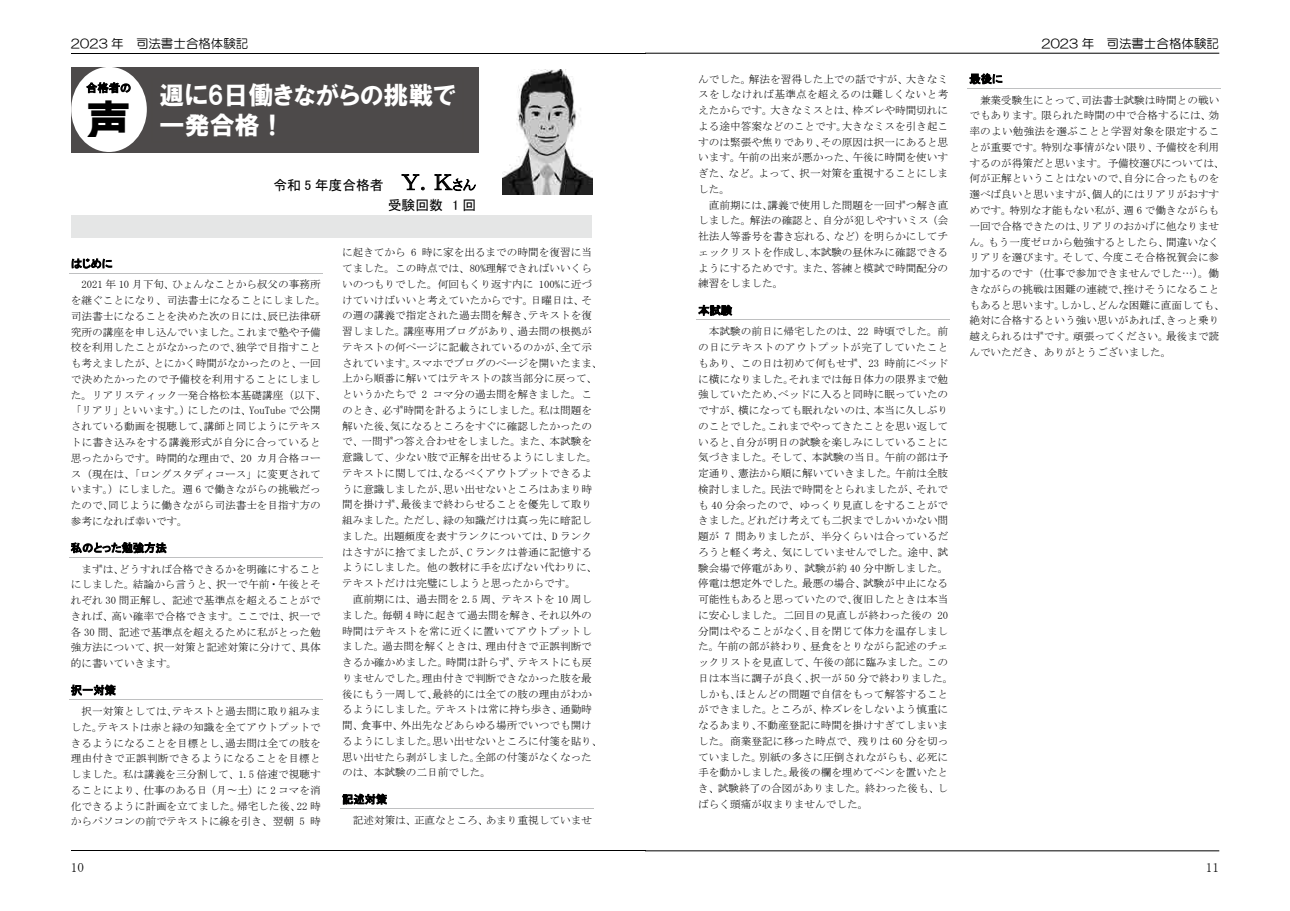
<style>
.page{position:relative;width:1290px;height:911px;background:#fff}
.page>*{position:absolute;margin:0;border:0;box-sizing:border-box;transform-origin:0 0}
.t1{font:45px "HGP Soei Kakugothic UB";color:#000}
.t2{font:25px/30px "HGP Soei Kakugothic UB";color:#fff}
.t3{font:13.75px/19.6px "MS P Gothic";color:#000;text-align:right}
.t4{font:13.25px "MS Mincho";color:#000}
.t5{font:12.5px "HG Maru Gothic MPRO";color:#000}
.t6{font:11.25px "MS P Gothic";color:#000}
.t7{font:10.62px/15.8px "MS Mincho";color:#000}
.s1{font-family:"MS P Mincho";font-size:22.5px}
.s2{font-family:"MS P Mincho"}
</style>
<div class="page">
<div style="left:71px;top:67px;width:407px;height:85px;background:#4d4a4a"></div>
<div style="left:71px;top:67px;width:76px;height:85px;background:#fff;border-radius:50%"></div>
<div style="left:71px;top:215px;width:521px;height:22px;background:#e5e6e6"></div>
<hr style="left:71px;top:53px;width:574px;height:1px;background:#000">
<hr style="left:71px;top:850px;width:574px;height:1px;background:#000">
<hr style="left:69px;top:273px;width:253px;height:1px;background:#bfc0c1">
<hr style="left:69px;top:557px;width:253px;height:1px;background:#bfc0c1">
<hr style="left:69px;top:699px;width:253px;height:1px;background:#bfc0c1">
<hr style="left:340px;top:808px;width:254px;height:1px;background:#bfc0c1">
<img style="left:502px;top:69px;width:90px;height:125px">
<hr style="left:645px;top:53px;width:574px;height:1px;background:#000">
<hr style="left:645px;top:850px;width:574px;height:1px;background:#000">
<hr style="left:696px;top:319px;width:254px;height:1px;background:#bfc0c1">
<hr style="left:967px;top:88px;width:254px;height:1px;background:#bfc0c1">
<p class="t5" style="left:71px;top:37px;width:179px">2023 年 司法書士合格体験記</p>
<p class="t6" style="left:86px;top:82px;width:47px">合格者の</p>
<h1 class="t1" style="left:86px;top:98px;width:46px">声</h1>
<h2 class="t2" style="left:160px;top:80px;width:298px">週に6日働きながらの挑戦で一発合格！</h2>
<p class="t3" style="left:273px;top:175px;width:204px">令和 5 年度合格者 <span class="s1">Ｙ．Ｋ</span><span class="s2">さん</span>受験回数 1 回</p>
<p class="t6" style="left:71px;top:258px;width:43px">はじめに</p>
<p class="t7" style="left:71px;top:277px;width:257px;text-indent:11px">2021 年 10 月下旬、ひょんなことから叔父の事務所を継ぐことになり、司法書士になることにしました。司法書士になることを決めた次の日には、辰已法律研究所の講座を申し込んでいました。これまで塾や予備校を利用したことがなかったので、独学で目指すことも考えましたが、とにかく時間がなかったのと、一回で決めたかったので予備校を利用することにしました。リアリスティック一発合格松本基礎講座（以下、「リアリ」といいます。）にしたのは、YouTube で公開されている動画を視聴して、講師と同じようにテキストに書き込みをする講義形式が自分に合っていると思ったからです。時間的な理由で、20 カ月合格コース（現在は、「ロングスタディコース」に変更されています。）にしました。週 6 で働きながらの挑戦だったので、同じように働きながら司法書士を目指す方の参考になれば幸いです。</p>
<p class="t6" style="left:71px;top:542px;width:97px">私のとった勉強方法</p>
<p class="t7" style="left:71px;top:561px;width:252px;text-align:justify;text-indent:11px">まずは、どうすれば合格できるかを明確にすることにしました。結論から言うと、択一で午前・午後とそれぞれ 30 問正解し、記述で基準点を超えることができれば、高い確率で合格できます。ここでは、択一で各 30 問、記述で基準点を超えるために私がとった勉強方法について、択一対策と記述対策に分けて、具体的に書いていきます。</p>
<p class="t6" style="left:71px;top:684px;width:47px">択一対策</p>
<p class="t7" style="left:71px;top:703px;width:252px;text-align:justify;text-indent:11px">択一対策としては、テキストと過去問に取り組みました。テキストは赤と緑の知識を全てアウトプットできるようになることを目標とし、過去問は全ての肢を理由付きで正誤判断できるようになることを目標としました。私は講義を三分割して、1.5 倍速で視聴することにより、仕事のある日（月〜土）に 2 コマを消化できるように計画を立てました。帰宅した後、22 時からパソコンの前でテキストに線を引き、翌朝 5 時</p>
<p class="t4" style="left:71px;top:860px;width:15px">10</p>
<p class="t7" style="left:342px;top:245px;width:262px">に起きてから 6 時に家を出るまでの時間を復習に当てました。この時点では、80%理解できればいいくらいのつもりでした。何回もくり返す内に 100%に近づけていけばいいと考えていたからです。日曜日は、その週の講義で指定された過去問を解き、テキストを復習しました。講座専用ブログがあり、過去問の根拠がテキストの何ページに記載されているのかが、全て示されています。スマホでブログのページを開いたまま、上から順番に解いてはテキストの該当部分に戻って、というかたちで 2 コマ分の過去問を解きました。このとき、必ず時間を計るようにしました。私は問題を解いた後、気になるところをすぐに確認したかったので、一問ずつ答え合わせをしました。また、本試験を意識して、少ない肢で正解を出せるようにしました。テキストに関しては、なるべくアウトプットできるように意識しましたが、思い出せないところはあまり時間を掛けず、最後まで終わらせることを優先して取り組みました。ただし、緑の知識だけは真っ先に暗記しました。出題頻度を表すランクについては、D ランクはさすがに捨てましたが、C ランクは普通に記憶するようにしました。他の教材に手を広げない代わりに、テキストだけは完璧にしようと思ったからです。</p>
<p class="t7" style="left:342px;top:591px;width:262px;text-indent:11px">直前期には、過去問を 2.5 周、テキストを 10 周しました。毎朝 4 時に起きて過去問を解き、それ以外の時間はテキストを常に近くに置いてアウトプットしました。過去問を解くときは、理由付きで正誤判断できるか確かめました。時間は計らず、テキストにも戻りませんでした。理由付きで判断できなかった肢を最後にもう一周して、最終的には全ての肢の理由がわかるようにしました。テキストは常に持ち歩き、通勤時間、食事中、外出先などあらゆる場所でいつでも開けるようにしました。思い出せないところに付箋を貼り、思い出せたら剥がしました。全部の付箋がなくなったのは、本試験の二日前でした。</p>
<p class="t6" style="left:342px;top:793px;width:47px">記述対策</p>
<p class="t7" style="left:353px;top:812px;width:241px">記述対策は、正直なところ、あまり重視していませ</p>
<p class="t7" style="left:698px;top:71px;width:252px;text-align:justify">んでした。解法を習得した上での話ですが、大きなミスをしなければ基準点を超えるのは難しくないと考えたからです。大きなミスとは、枠ズレや時間切れによる途中答案などのことです。大きなミスを引き起こすのは緊張や焦りであり、その原因は択一にあると思います。午前の出来が悪かった、午後に時間を使いすぎた、など。よって、択一対策を重視することにしました。</p>
<p class="t7" style="left:698px;top:197px;width:252px;text-align:justify;text-indent:11px">直前期には、講義で使用した問題を一回ずつ解き直しました。解法の確認と、自分が犯しやすいミス（会社法人等番号を書き忘れる、など）を明らかにしてチェックリストを作成し、本試験の昼休みに確認できるようにするためです。また、答練と模試で時間配分の練習をしました。</p>
<p class="t6" style="left:698px;top:305px;width:35px">本試験</p>
<p class="t7" style="left:698px;top:323px;width:257px;text-indent:11px">本試験の前日に帰宅したのは、22 時頃でした。前の日にテキストのアウトプットが完了していたこともあり、この日は初めて何もせず、23 時前にベッドに横になりました。それまでは毎日体力の限界まで勉強していたため、ベッドに入ると同時に眠っていたのですが、横になっても眠れないのは、本当に久しぶりのことでした。これまでやってきたことを思い返していると、自分が明日の試験を楽しみにしていることに気づきました。そして、本試験の当日。午前の部は予定通り、憲法から順に解いていきました。午前は全肢検討しました。民法で時間をとられましたが、それでも 40 分余ったので、ゆっくり見直しをすることができました。どれだけ考えても二択までしかいかない問題が 7 問ありましたが、半分くらいは合っているだろうと軽く考え、気にしていませんでした。途中、試験会場で停電があり、試験が約 40 分中断しました。停電は想定外でした。最悪の場合、試験が中止になる可能性もあると思っていたので、復旧したときは本当に安心しました。二回目の見直しが終わった後の 20分間はやることがなく、目を閉じて体力を温存しました。午前の部が終わり、昼食をとりながら記述のチェックリストを見直して、午後の部に臨みました。この日は本当に調子が良く、択一が 50 分で終わりました。しかも、ほとんどの問題で自信をもって解答することができました。ところが、枠ズレをしないよう慎重になるあまり、不動産登記に時間を掛けすぎてしまいました。商業登記に移った時点で、残りは 60 分を切っていました。別紙の多さに圧倒されながらも、必死に手を動かしました。最後の欄を埋めてペンを置いたとき、試験終了の合図がありました。終わった後も、しばらく頭痛が収まりませんでした。</p>
<p class="t5" style="left:1041px;top:37px;width:179px">2023 年 司法書士合格体験記</p>
<p class="t6" style="left:969px;top:73px;width:35px">最後に</p>
<p class="t7" style="left:969px;top:92px;width:257px;text-indent:11px">兼業受験生にとって、司法書士試験は時間との戦いでもあります。限られた時間の中で合格するには、効率のよい勉強法を選ぶことと学習対象を限定することが重要です。特別な事情がない限り、予備校を利用するのが得策だと思います。予備校選びについては、何が正解ということはないので、自分に合ったものを選べば良いと思いますが、個人的にはリアリがおすすめです。特別な才能もない私が、週 6 で働きながらも一回で合格できたのは、リアリのおかげに他なりません。もう一度ゼロから勉強するとしたら、間違いなくリアリを選びます。そして、今度こそ合格祝賀会に参加するのです（仕事で参加できませんでした…）。働きながらの挑戦は困難の連続で、挫けそうになることもあると思います。しかし、どんな困難に直面しても、絶対に合格するという強い思いがあれば、きっと乗り越えられるはずです。頑張ってください。最後まで読んでいただき、ありがとうございました。</p>
<p class="t4" style="left:1206px;top:860px;width:15px">11</p>
</div>
